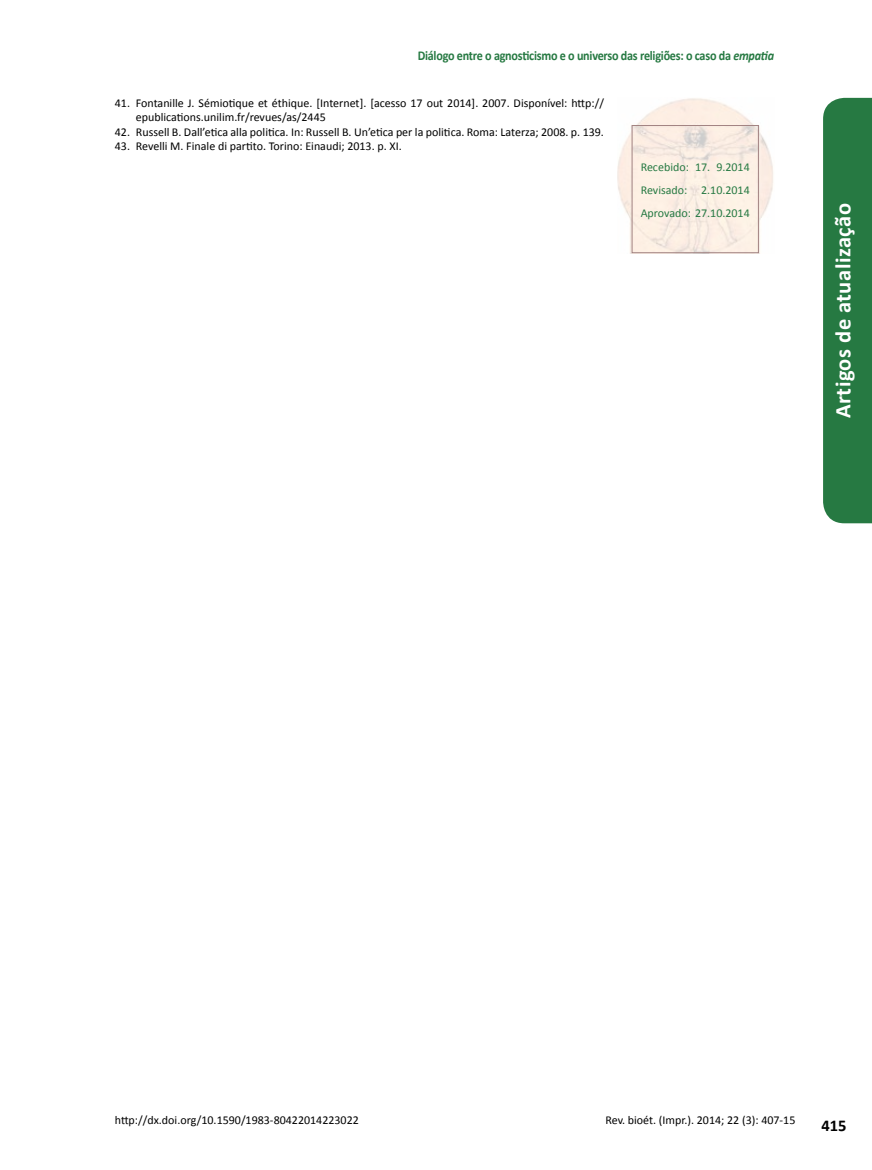
<style>
.page{position:relative;width:872px;height:1170px;background:#fff}
.page>*{position:absolute;margin:0;border:0;box-sizing:border-box;transform-origin:0 0}
.t1{font:700 22.5px "Calibri";letter-spacing:.02em;color:#fff}
.t2{font:700 16.5px "Calibri";color:#000}
.t3{font:700 13.5px "Calibri";letter-spacing:-.02em;color:#267942;scale:.9 1}
.t4{font:12px/14.4px "Calibri";color:#000}
.t5{font:12px/23px "Calibri";color:#267942;text-align:justify}
.s1{font-style:italic}
</style>
<div class="page">
<img style="left:617px;top:98px;width:156px;height:155px">
<div style="left:632px;top:125px;width:126px;height:128px;border:1px solid #a38483"></div>
<div style="left:823px;top:98px;width:49px;height:425px;background:#267942"></div>
<p class="t3" style="left:418px;top:47px;width:397px">Diálogo entre o agnosticismo e o universo das religiões: o caso da <span class="s1">empatia</span></p>
<p class="t4" style="left:136px;top:96px;width:469px;text-indent:-21px">41. Fontanille J. Sémiotique et éthique. [Internet]. [acesso 17 out 2014]. 2007. Disponível: http:// epublications.unilim.fr/revues/as/2445</p>
<p class="t4" style="left:115px;top:124px;width:490px">42. Russell B. Dall’etica alla politica. In: Russell B. Un’etica per la politica. Roma: Laterza; 2008. p. 139.</p>
<p class="t4" style="left:115px;top:139px;width:288px">43. Revelli M. Finale di partito. Torino: Einaudi; 2013. p. XI.</p>
<p class="t5" style="left:640px;top:155px;width:111px">Recebido: 17. 9.2014<br>Revisado: 2.10.2014<br>Aprovado: 27.10.2014</p>
<h1 class="t1" style="left:828px;top:418px;width:216px;rotate:-90deg">Artigos de atualização</h1>
<p class="t4" style="left:115px;top:1113px;width:245px">http://dx.doi.org/10.1590/1983-80422014223022</p>
<p class="t4" style="left:605px;top:1113px;width:191px">Rev. bioét. (Impr.). 2014; 22 (3): 407-15</p>
<h2 class="t2" style="left:821px;top:1115px;width:27px">415</h2>
</div>
